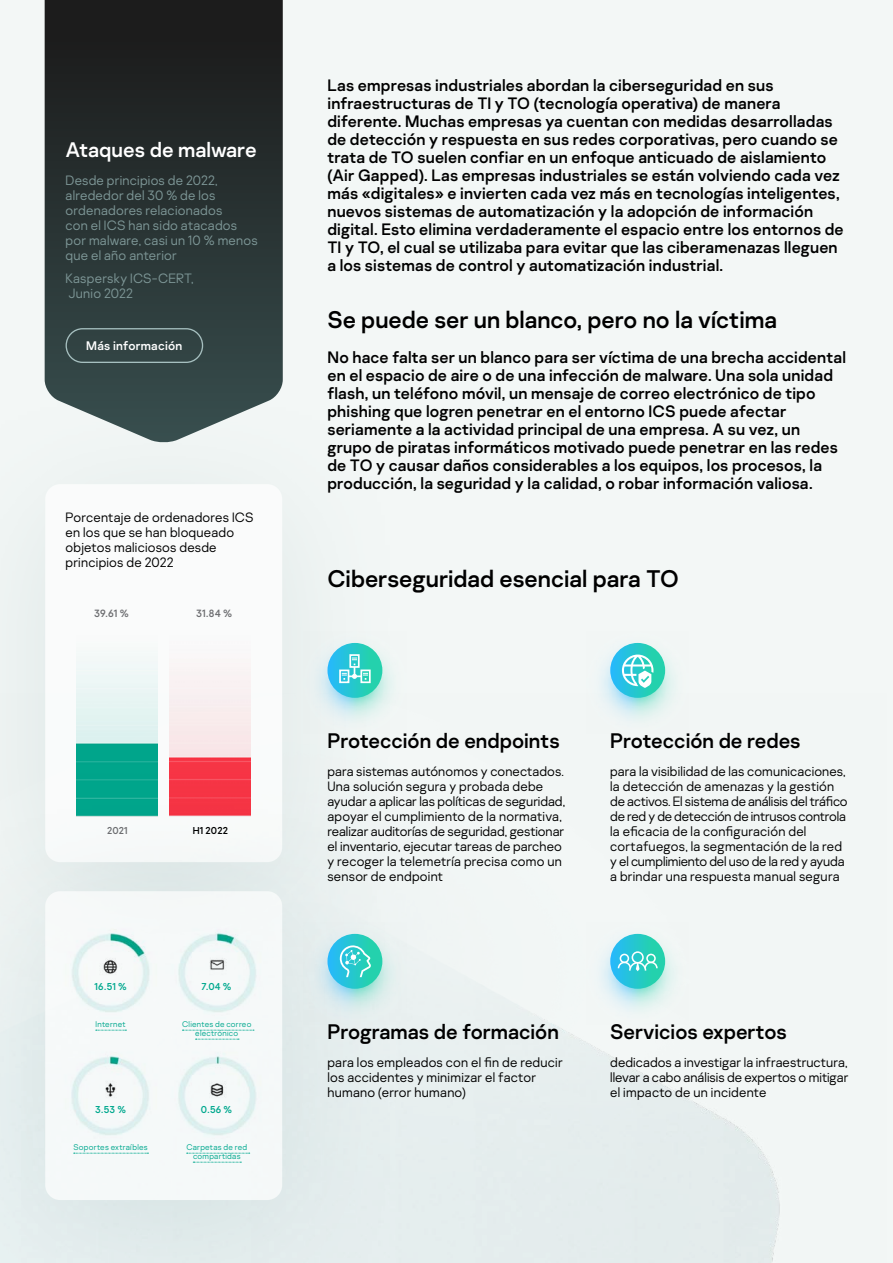
<style>
.page{position:relative;width:893px;height:1263px;background:#f3f7f6}
.page>*{position:absolute;margin:0;border:0;box-sizing:border-box;transform-origin:0 0}
.t1{font:24px "Kaspersky Sans";color:#000}
.t2{font:21px "Kaspersky Sans";color:#000}
.t3{font:21px "Kaspersky Sans";color:#fff}
.t4{font:16.5px/18px "Kaspersky Sans";letter-spacing:.01em;color:#000}
.t5{font:300 13.5px/15px "Kaspersky Sans";letter-spacing:.01em;color:#000}
.t6{font:300 13.5px/15px "Kaspersky Sans";letter-spacing:.02em;color:#7d9696}
.t7{font:12.45px "Kaspersky Sans";letter-spacing:.02em;color:#fff}
.t8{font:10.5px "Kaspersky Sans";letter-spacing:.01em;color:#6d6e71}
.t9{font:10.05px "Kaspersky Sans";letter-spacing:.03em;color:#00a88e}
.t10{font:10.05px "Kaspersky Sans";letter-spacing:.025em;color:#000}
.t11{font:10.05px "Kaspersky Sans";color:#6d6e71}
.t12{font:300 8.25px/9px "Kaspersky Sans";letter-spacing:.03em;color:#00a88e;text-align:center}
</style>
<div class="page">
<div style="left:0;top:381px;width:408px;height:630px;background:#eff4f3"></div>
<div style="left:45px;top:484px;width:237px;height:378px;background:#fff;border-radius:15px"></div>
<div style="left:0;top:788px;width:408px;height:475px;background:#a6bfbf;opacity:.5"></div>
<div style="left:45px;top:891px;width:237px;height:309px;background:#f5f9f9;border-radius:15px"></div>
<img style="left:72px;top:932px;width:184px;height:108px">
<img style="left:71px;top:1056px;width:185px;height:107px">
<svg style="left:45px;top:0;width:238px;height:443px;background:#323c3c"></svg>
<img style="left:170px;top:663px;width:81px;height:157px">
<img style="left:77px;top:651px;width:80px;height:196px">
<img style="left:316px;top:642px;width:74px;height:77px">
<img style="left:304px;top:922px;width:102px;height:102px">
<svg style="left:327px;top:643px;width:55px;height:55px"></svg>
<svg style="left:327px;top:934px;width:55px;height:55px"></svg>
<img style="left:596px;top:642px;width:84px;height:85px">
<img style="left:595px;top:931px;width:87px;height:86px">
<svg style="left:610px;top:643px;width:55px;height:55px"></svg>
<svg style="left:610px;top:934px;width:55px;height:55px;background:#28c8cc"></svg>
<svg style="left:340px;top:945px;width:31px;height:32px"></svg>
<div style="left:349px;top:654px;width:11px;height:14px;border:2px solid #fff"></div>
<svg style="left:338px;top:658px;width:34px;height:26px"></svg>
<svg style="left:622px;top:654px;width:31px;height:34px"></svg>
<svg style="left:618px;top:951px;width:40px;height:20px"></svg>
<div style="left:66px;top:328px;width:137px;height:35px;border:1px solid #a6bfbf;border-radius:17px"></div>
<svg style="left:96px;top:1030px;width:30px;height:1px"></svg>
<svg style="left:74px;top:1153px;width:74px;height:1px"></svg>
<svg style="left:182px;top:1030px;width:72px;height:1px"></svg>
<svg style="left:196px;top:1039px;width:43px;height:1px"></svg>
<svg style="left:187px;top:1153px;width:63px;height:1px"></svg>
<svg style="left:193px;top:1162px;width:48px;height:1px"></svg>
<p class="t3" style="left:66px;top:137px;width:193px">Ataques de malware</p>
<p class="t6" style="left:66px;top:172px;width:194px">Desde principios de 2022, alrededor del 30 % de los ordenadores relacionados<br>con el ICS han sido atacados por malware, casi un 10 % menos que el año anterior</p>
<p class="t6" style="left:66px;top:271px;width:130px">Kaspersky ICS-CERT,<br>Junio 2022</p>
<p class="t7" style="left:86px;top:338px;width:98px">Más información</p>
<p class="t5" style="left:66px;top:509px;width:190px">Porcentaje de ordenadores ICS en los que se han bloqueado objetos maliciosos desde principios de 2022</p>
<p class="t8" style="left:94px;top:607px;width:36px">39.61 %</p>
<p class="t8" style="left:196px;top:607px;width:38px">31.84 %</p>
<p class="t11" style="left:107px;top:825px;width:22px">2021</p>
<p class="t10" style="left:193px;top:825px;width:37px">H1 2022</p>
<p class="t9" style="left:95px;top:980px;width:34px">16.51 %</p>
<p class="t12" style="left:96px;top:1020px;width:32px">Internet</p>
<p class="t9" style="left:201px;top:980px;width:32px">7.04 %</p>
<p class="t12" style="left:182px;top:1020px;width:71px">Clientes de correo electrónico</p>
<p class="t9" style="left:95px;top:1103px;width:32px">3.53 %</p>
<p class="t9" style="left:201px;top:1103px;width:33px">0.56 %</p>
<p class="t12" style="left:73px;top:1143px;width:76px">Soportes extraíbles</p>
<p class="t12" style="left:186px;top:1143px;width:62px">Carpetas de red compartidas</p>
<p class="t4" style="left:327px;top:77px;width:518px">Las empresas industriales abordan la ciberseguridad en sus infraestructuras de TI y TO (tecnología operativa) de manera diferente. Muchas empresas ya cuentan con medidas desarrolladas de detección y respuesta en sus redes corporativas, pero cuando se trata de TO suelen confiar en un enfoque anticuado de aislamiento (Air Gapped). Las empresas industriales se están volviendo cada vez más «digitales» e invierten cada vez más en tecnologías inteligentes, nuevos sistemas de automatización y la adopción de información digital. Esto elimina verdaderamente el espacio entre los entornos de TI y TO, el cual se utilizaba para evitar que las ciberamenazas lleguen a los sistemas de control y automatización industrial.</p>
<h1 class="t1" style="left:327px;top:305px;width:451px">Se puede ser un blanco, pero no la víctima</h1>
<p class="t4" style="left:327px;top:349px;width:520px">No hace falta ser un blanco para ser víctima de una brecha accidental en el espacio de aire o de una infección de malware. Una sola unidad flash, un teléfono móvil, un mensaje de correo electrónico de tipo phishing que logren penetrar en el entorno ICS puede afectar seriamente a la actividad principal de una empresa. A su vez, un grupo de piratas informáticos motivado puede penetrar en las redes de TO y causar daños considerables a los equipos, los procesos, la producción, la seguridad y la calidad, o robar información valiosa.</p>
<h1 class="t1" style="left:327px;top:564px;width:353px">Ciberseguridad esencial para TO</h1>
<p class="t2" style="left:327px;top:728px;width:234px">Protección de endpoints</p>
<p class="t5" style="left:327px;top:763px;width:239px">para sistemas autónomos y conectados.<br>Una solución segura y probada debe ayudar a aplicar las políticas de seguridad, apoyar el cumplimiento de la normativa, realizar auditorías de seguridad, gestionar el inventario, ejecutar tareas de parcheo y recoger la telemetría precisa como un sensor de endpoint</p>
<p class="t2" style="left:610px;top:728px;width:192px">Protección de redes</p>
<p class="t5" style="left:610px;top:763px;width:239px">para la visibilidad de las comunicaciones, la detección de amenazas y la gestión de activos. El sistema de análisis del tráfico de red y de detección de intrusos controla la eficacia de la configuración del cortafuegos, la segmentación de la red y el cumplimiento del uso de la red y ayuda a brindar una respuesta manual segura</p>
<p class="t2" style="left:327px;top:1019px;width:233px">Programas de formación</p>
<p class="t5" style="left:327px;top:1054px;width:237px">para los empleados con el fin de reducir los accidentes y minimizar el factor humano (error humano)</p>
<p class="t2" style="left:610px;top:1019px;width:178px">Servicios expertos</p>
<p class="t5" style="left:610px;top:1054px;width:240px;text-align:justify">dedicados a investigar la infraestructura, llevar a cabo análisis de expertos o mitigar el impacto de un incidente</p>
</div>
